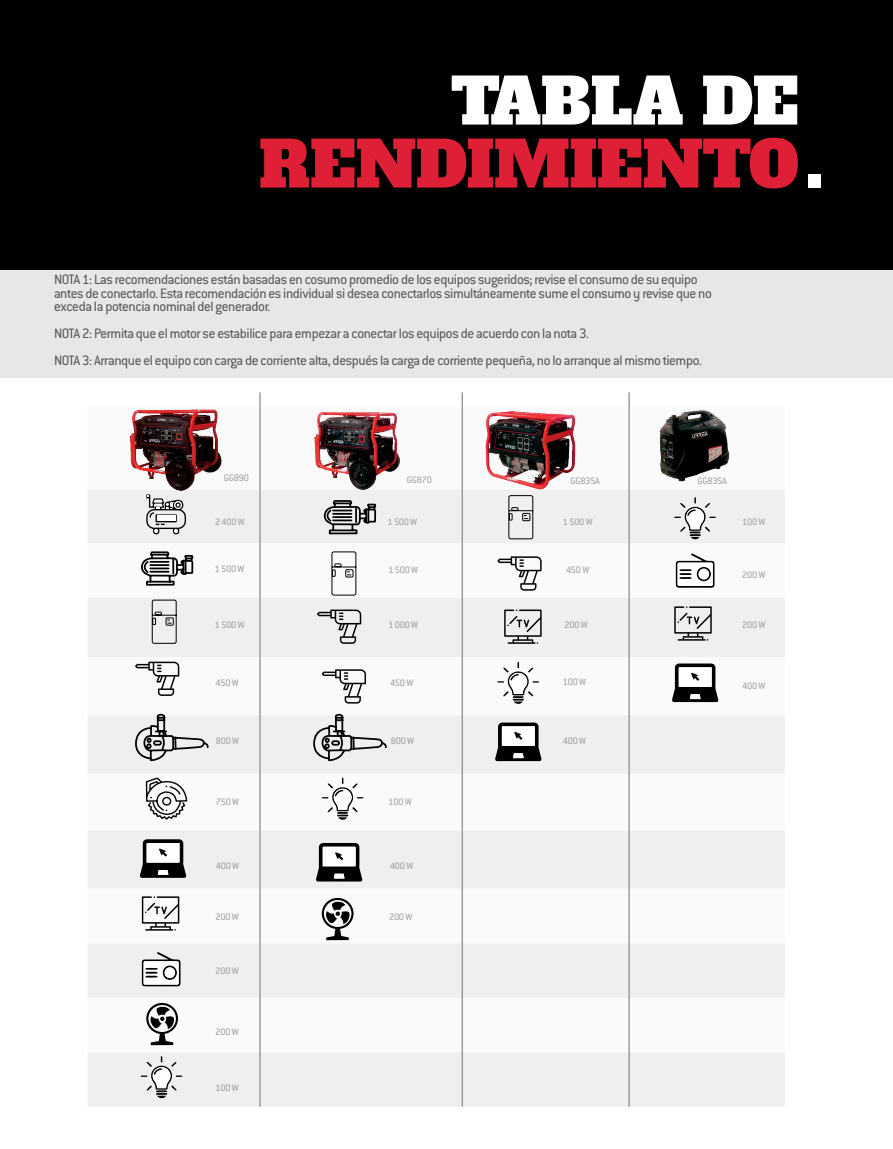
<style>
.page{position:relative;width:893px;height:1149px;background:#fff}
.page>*{position:absolute;margin:0;border:0;box-sizing:border-box;transform-origin:0 0}
.t1{font:63px/63px "Alfa Slab One";letter-spacing:-.005em;color:#df1f36}
.t2{font:15px/13.5px "Conduit ITC Std";letter-spacing:-.025em;color:#58595b}
.t3{font:10.35px "Conduit ITC Std";letter-spacing:-.025em;color:#9da0a2}
.s1{color:#fff}
.s2{font-size:82.5px;color:#fff}
</style>
<div class="page">
<hr style="left:0;top:902px;width:1px;height:47px;background:#d1d3d4">
<hr style="left:0;top:942px;width:1px;height:206px;background:#e6e7e8">
<div style="left:0;top:270px;width:893px;height:108px;background:#e6e7e8"></div>
<div style="left:0;top:0;width:893px;height:270px;background:#000"></div>
<svg style="left:88px;top:489px;width:697px;height:617px;fill:#efeff0"></svg>
<img style="left:111px;top:409px;width:136px;height:87px">
<img style="left:299px;top:412px;width:138px;height:85px">
<img style="left:463px;top:411px;width:143px;height:91px">
<svg style="left:141px;top:494px;width:53px;height:92px"></svg>
<svg style="left:151px;top:599px;width:26px;height:45px"></svg>
<svg style="left:135px;top:661px;width:44px;height:34px"></svg>
<svg style="left:134px;top:712px;width:75px;height:49px"></svg>
<svg style="left:145px;top:776px;width:43px;height:44px"></svg>
<svg style="left:140px;top:839px;width:46px;height:38px"></svg>
<svg style="left:142px;top:896px;width:37px;height:34px"></svg>
<svg style="left:142px;top:951px;width:38px;height:35px"></svg>
<div style="left:165px;top:966px;width:10px;height:11px;background:#fff;border-radius:50%"></div>
<div style="left:146px;top:1002px;width:32px;height:31px;border:2px solid #000;border-radius:50%"></div>
<svg style="left:149px;top:1004px;width:26px;height:40px"></svg>
<svg style="left:141px;top:1055px;width:41px;height:43px"></svg>
<svg style="left:324px;top:499px;width:53px;height:36px"></svg>
<svg style="left:331px;top:550px;width:26px;height:46px"></svg>
<svg style="left:317px;top:609px;width:44px;height:34px"></svg>
<svg style="left:322px;top:669px;width:44px;height:34px"></svg>
<svg style="left:312px;top:712px;width:75px;height:49px"></svg>
<svg style="left:322px;top:777px;width:42px;height:43px"></svg>
<svg style="left:316px;top:842px;width:47px;height:39px"></svg>
<div style="left:322px;top:897px;width:32px;height:31px;border:2px solid #000;border-radius:50%"></div>
<svg style="left:324px;top:900px;width:27px;height:39px"></svg>
<svg style="left:508px;top:494px;width:26px;height:45px"></svg>
<svg style="left:497px;top:556px;width:45px;height:34px"></svg>
<svg style="left:504px;top:609px;width:38px;height:34px"></svg>
<svg style="left:497px;top:661px;width:42px;height:43px"></svg>
<svg style="left:495px;top:722px;width:47px;height:39px"></svg>
<svg style="left:674px;top:497px;width:42px;height:43px"></svg>
<svg style="left:676px;top:552px;width:38px;height:35px"></svg>
<div style="left:698px;top:568px;width:11px;height:11px;background:#fff;border-radius:50%"></div>
<svg style="left:674px;top:606px;width:38px;height:34px"></svg>
<svg style="left:672px;top:663px;width:47px;height:39px"></svg>
<img style="left:659px;top:410px;width:71px;height:72px">
<hr style="left:259px;top:392px;width:2px;height:714px;background:#939598">
<hr style="left:462px;top:392px;width:1px;height:714px;background:#939598">
<hr style="left:628px;top:392px;width:2px;height:714px;background:#939598">
<h1 class="t1" style="left:259px;top:71px;width:568px;text-indent:192px"><span class="s1">TABLA DE<br></span>RENDIMIENTO<span class="s2">.</span></h1>
<p class="t2" style="left:54px;top:272px;width:659px">NOTA 1: Las recomendaciones están basadas en cosumo promedio de los equipos sugeridos; revise el consumo de su equipo antes de conectarlo. Esta recomendación es individual si desea conectarlos simultáneamente sume el consumo y revise que no exceda la potencia nominal del generador.</p>
<p class="t2" style="left:54px;top:319px;width:649px;line-height:27px">NOTA 2: Permita que el motor se estabilice para empezar a conectar los equipos de acuerdo con la nota 3.<br>NOTA 3: Arranque el equipo con carga de corriente alta, después la carga de corriente pequeña, no lo arranque al mismo tiempo.</p>
<p class="t3" style="left:224px;top:471px;width:26px">GG890</p>
<p class="t3" style="left:215px;top:515px;width:31px">2400W</p>
<p class="t3" style="left:215px;top:562px;width:31px">1500W</p>
<p class="t3" style="left:407px;top:473px;width:26px">GG870</p>
<p class="t3" style="left:571px;top:474px;width:31px">GG835A</p>
<p class="t3" style="left:387px;top:515px;width:31px">1 500W</p>
<p class="t3" style="left:563px;top:515px;width:31px">1 500 W</p>
<p class="t3" style="left:698px;top:474px;width:31px">GG835A</p>
<p class="t3" style="left:742px;top:515px;width:25px">100 W</p>
<p class="t3" style="left:388px;top:563px;width:31px">1 500 W</p>
<p class="t3" style="left:566px;top:563px;width:25px">450 W</p>
<p class="t3" style="left:742px;top:568px;width:25px">200W</p>
<p class="t3" style="left:215px;top:618px;width:31px">1500W</p>
<p class="t3" style="left:216px;top:676px;width:25px">450W</p>
<p class="t3" style="left:216px;top:734px;width:25px">800W</p>
<p class="t3" style="left:216px;top:795px;width:25px">750W</p>
<p class="t3" style="left:216px;top:859px;width:25px">400W</p>
<p class="t3" style="left:216px;top:910px;width:25px">200W</p>
<p class="t3" style="left:216px;top:964px;width:25px">200W</p>
<p class="t3" style="left:216px;top:1025px;width:25px">200W</p>
<p class="t3" style="left:216px;top:1080px;width:25px">100W</p>
<p class="t3" style="left:388px;top:618px;width:31px">1 000 W</p>
<p class="t3" style="left:390px;top:676px;width:25px">450 W</p>
<p class="t3" style="left:391px;top:734px;width:25px">800W</p>
<p class="t3" style="left:388px;top:795px;width:25px">100 W</p>
<p class="t3" style="left:390px;top:859px;width:25px">400 W</p>
<p class="t3" style="left:389px;top:910px;width:25px">200W</p>
<p class="t3" style="left:565px;top:618px;width:25px">200W</p>
<p class="t3" style="left:742px;top:618px;width:25px">200W</p>
<p class="t3" style="left:563px;top:675px;width:25px">100 W</p>
<p class="t3" style="left:563px;top:734px;width:25px">400 W</p>
<p class="t3" style="left:742px;top:679px;width:25px">400 W</p>
</div>
